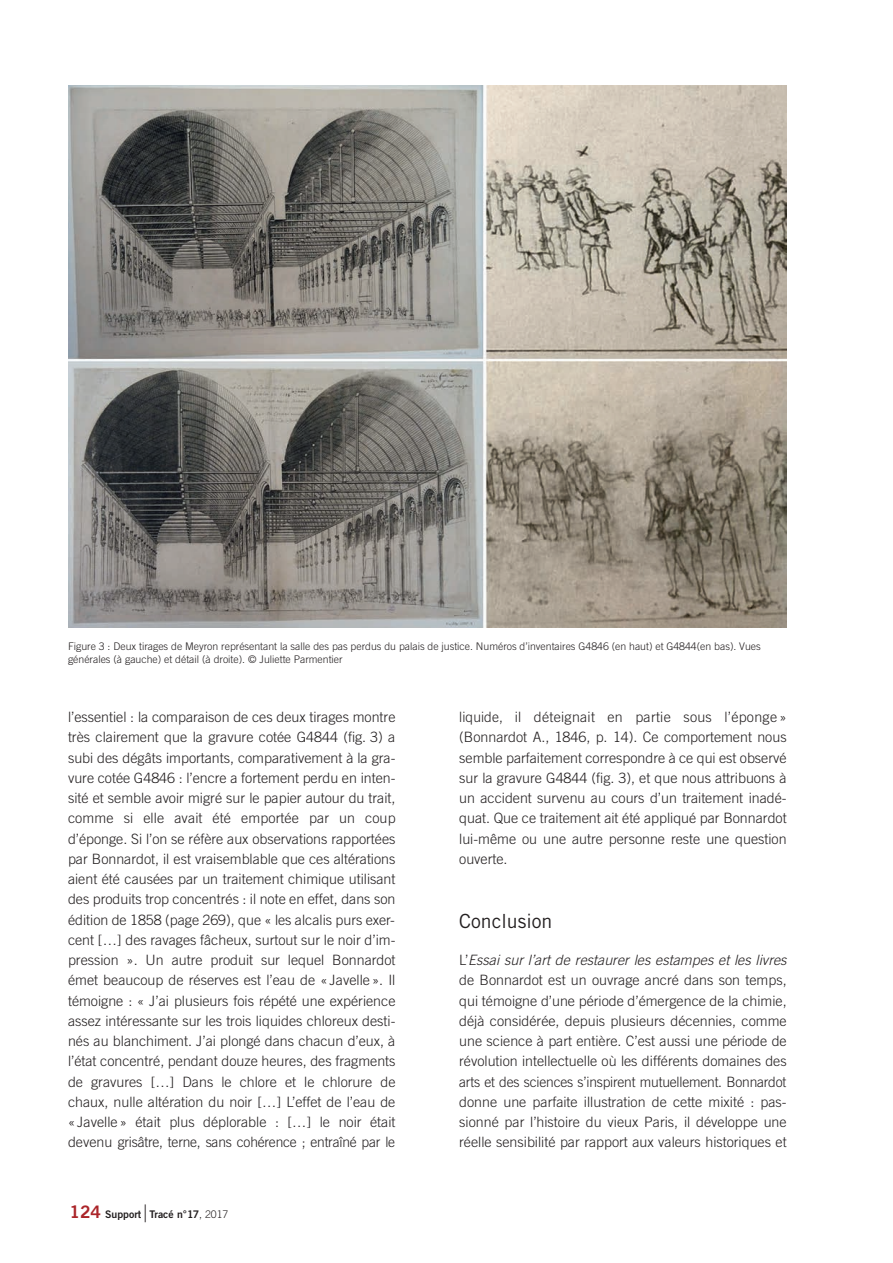
<style>
.page{position:relative;width:893px;height:1263px;background:#fff}
.page>*{position:absolute;margin:0;border:0;box-sizing:border-box;transform-origin:0 0}
.t1{font:24px "Trade Gothic Bold Two";color:#231f20;scale:.34 1}
.t2{font:19.5px "Trade Gothic";color:#231f20}
.t3{font:300 14.25px/20.2px "Trade Gothic";color:#231f20;text-align:justify}
.t4{font:300 10.5px/13.2px "Trade Gothic";color:#231f20}
.t5{font:10.5px "Trade Gothic Bold Two";color:#231f20}
.s1{font-style:italic}
.s2{font-size:17.25px;color:#ab2529}
.s3{font-family:"Trade Gothic";font-weight:300}
</style>
<div class="page">
<img style="left:68px;top:85px;width:719px;height:542px">
<p class="t4" style="left:68px;top:640px;width:694px">Figure 3 : Deux tirages de Meyron représentant la salle des pas perdus du palais de justice. Numéros d’inventaires G4846 (en haut) et G4844(en bas). Vues générales (à gauche) et détail (à droite). © Juliette Parmentier</p>
<p class="t3" style="left:68px;top:708px;width:329px">l’essentiel : la comparaison de ces deux tirages montre très clairement que la gravure cotée G4844 (fig. 3) a subi des dégâts importants, comparativement à la gra&shy;vure cotée G4846 : l’encre a fortement perdu en inten&shy;sité et semble avoir migré sur le papier autour du trait, comme si elle avait été emportée par un coup d’éponge. Si l’on se réfère aux observations rapportées par Bonnardot, il est vraisemblable que ces altérations aient été causées par un traitement chimique utilisant des produits trop concentrés : il note en effet, dans son édition de 1858 (page 269), que « les alcalis purs exer&shy;cent […] des ravages fâcheux, surtout sur le noir d’im&shy;pression ». Un autre produit sur lequel Bonnardot émet beaucoup de réserves est l’eau de « Javelle ». Il témoigne : « J’ai plusieurs fois répété une expérience assez intéressante sur les trois liquides chloreux desti&shy;nés au blanchiment. J’ai plongé dans chacun d’eux, à l’état concentré, pendant douze heures, des fragments de gravures […] Dans le chlore et le chlorure de chaux, nulle altération du noir […] L’effet de l’eau de « Javelle » était plus déplorable : […] le noir était devenu grisâtre, terne, sans cohérence ; entraîné par le</p>
<p class="t3" style="left:459px;top:708px;width:329px">liquide, il déteignait en partie sous l’éponge» (Bonnardot A., 1846, p. 14). Ce comportement nous semble parfaitement correspondre à ce qui est observé sur la gravure G4844 (fig. 3), et que nous attribuons à un accident survenu au cours d’un traitement inadé&shy;quat. Que ce traitement ait été appliqué par Bonnardot lui-même ou une autre personne reste une question ouverte.</p>
<h2 class="t2" style="left:459px;top:913px;width:95px">Conclusion</h2>
<p class="t3" style="left:459px;top:951px;width:329px">L’<span class="s1">Essai sur l’art de restaurer les estampes et les livres </span>de Bonnardot est un ouvrage ancré dans son temps, qui témoigne d’une période d’émergence de la chimie, déjà considérée, depuis plusieurs décennies, comme une science à part entière. C’est aussi une période de révolution intellectuelle où les différents domaines des arts et des sciences s’inspirent mutuellement. Bonnardot donne une parfaite illustration de cette mixité : pas&shy;sionné par l’histoire du vieux Paris, il développe une réelle sensibilité par rapport aux valeurs historiques et</p>
<p class="t5" style="left:70px;top:1210px;width:73px"><span class="s2">124</span> Support</p>
<h1 class="t1" style="left:145px;top:1204px;width:7px">|</h1>
<p class="t5" style="left:150px;top:1210px;width:80px">Tracé n°17<span class="s3">, 2017</span></p>
</div>
